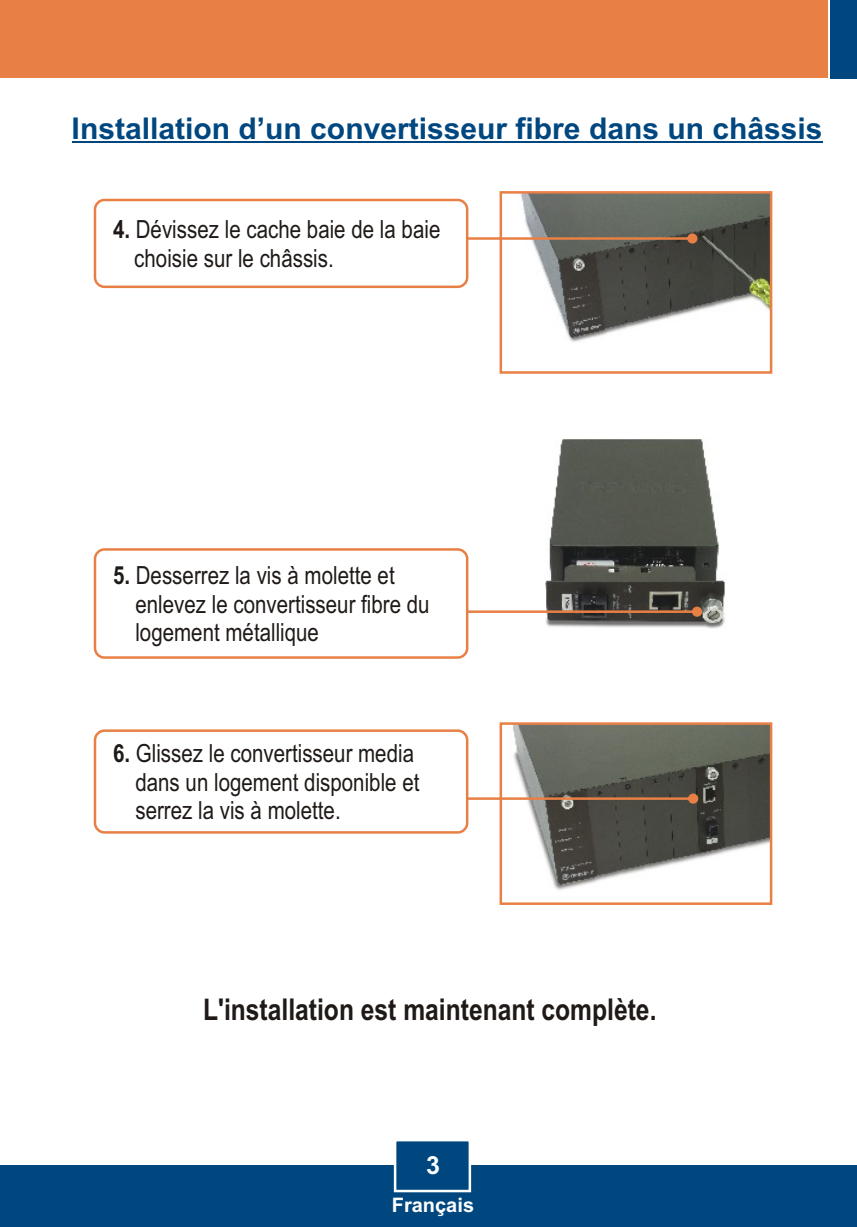
<style>
.page{position:relative;width:857px;height:1227px;background:#fff}
.page>*{position:absolute;margin:0;border:0;box-sizing:border-box;transform-origin:0 0}
.t1{font:700 30px "Arial";color:#004780}
.t2{font:700 30px "Arial Narrow";color:#1f1a17}
.t3{font:25px/28.2px "Arial Narrow";color:#1f1a17}
.t4{font:700 25px "Arial";color:#fff}
.t5{font:700 20px "Arial";color:#fff}
.s1{font-weight:700}
</style>
<div class="page">
<div style="left:0;top:1165px;width:856px;height:61px;background:#004780"></div>
<div style="left:0;top:0;width:826px;height:78px;background:#e88045"></div>
<div style="left:829px;top:0;width:27px;height:78px;background:#004780"></div>
<svg style="left:393px;top:1141px;width:79px;height:52px"></svg>
<hr style="left:72px;top:142px;width:750px;height:1px;background:#004780">
<img style="left:520px;top:194px;width:249px;height:148px">
<div style="left:499px;top:191px;width:273px;height:182px;border:2px solid #e88045"></div>
<img style="left:545px;top:439px;width:180px;height:190px">
<img style="left:513px;top:725px;width:256px;height:165px">
<div style="left:499px;top:722px;width:273px;height:182px;border:2px solid #e88045"></div>
<svg style="left:468px;top:606px;width:233px;height:10px"></svg>
<svg style="left:468px;top:233px;width:229px;height:10px"></svg>
<svg style="left:468px;top:793px;width:230px;height:10px"></svg>
<div style="left:94px;top:548px;width:374px;height:110px;background:#fff;border:3px solid #e88045;border-radius:9px"></div>
<div style="left:94px;top:199px;width:374px;height:89px;background:#fff;border:3px solid #e88045;border-radius:9px"></div>
<div style="left:94px;top:729px;width:374px;height:104px;background:#fff;border:3px solid #e88045;border-radius:9px"></div>
<p class="t1" style="left:72px;top:117px;width:752px">Installation d’un convertisseur fibre dans un châssis</p>
<p class="t3" style="left:134px;top:218px;width:307px;text-indent:-21px"><span class="s1">4.</span> Dévissez le cache baie de la baie choisie sur le châssis.</p>
<p class="t3" style="left:135px;top:563px;width:295px;text-indent:-22px"><span class="s1">5.</span> Desserrez la vis à molette et enlevez le convertisseur fibre du logement métallique</p>
<p class="t3" style="left:135px;top:741px;width:285px;text-indent:-22px"><span class="s1">6.</span> Glissez le convertisseur media dans un logement disponible et serrez la vis à molette.</p>
<p class="t2" style="left:203px;top:998px;width:454px">L'installation est maintenant complète.</p>
<p class="t4" style="left:426px;top:1155px;width:15px">3</p>
<p class="t5" style="left:391px;top:1197px;width:84px">Français</p>
</div>
